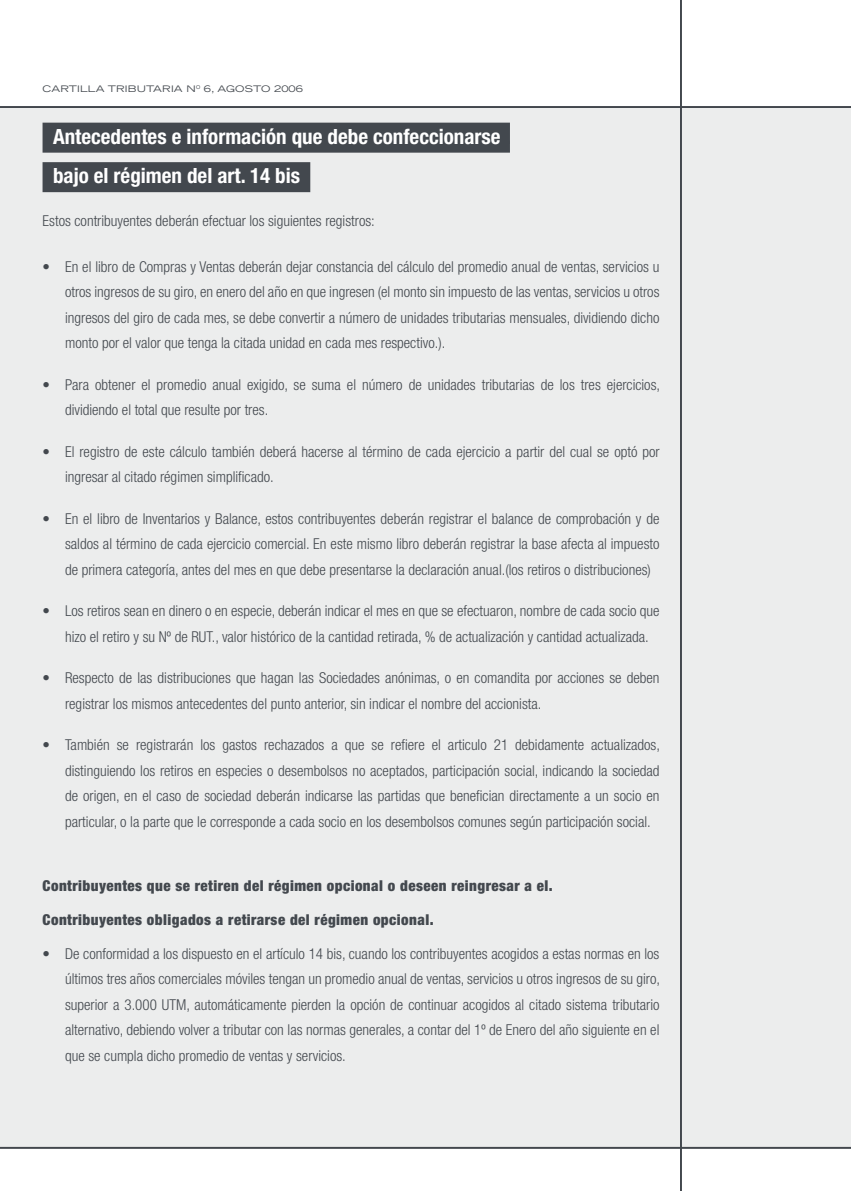
<style>
.page{position:relative;width:851px;height:1191px;background:#fff}
.page>*{position:absolute;margin:0;border:0;box-sizing:border-box;transform-origin:0 0}
._03_Subt__1__barra{font:700 condensed 21px "Helvetica Neue";color:#fff}
._01__Texto_tabulado{font:300 condensed 15px/25.5px "Helvetica Neue";color:#43484e;text-align:justify}
._04_Sub_2__black{font:900 condensed 15px "Helvetica Neue";letter-spacing:.03em;color:#43484e}
._01__Texto{font:300 condensed 15px "Helvetica Neue";color:#43484e}
.t1{font:expanded 9px "Trade Gothic LH";letter-spacing:.01em;color:#43484e;scale:1.1 1}
.s1{color:#43484e}
</style>
<div class="page">
<div style="left:0;top:107px;width:850px;height:1041px;background:#eceded"></div>
<hr style="left:680px;top:0;width:1px;height:1191px;background:#43484e">
<hr style="left:0;top:106px;width:850px;height:2px;background:#43484e">
<hr style="left:0;top:1147px;width:850px;height:1px;background:#43484e">
<hr style="left:850px;top:107px;width:1px;height:1041px;background:#eceded">
<div style="left:43px;top:123px;width:467px;height:30px;background:#43484e"></div>
<div style="left:43px;top:162px;width:267px;height:30px;background:#43484e"></div>
<p class="t1" style="left:43px;top:82px;width:238px">CARTILLA TRIBUTARIA N<sup>0</sup> 6, AGOSTO 2006</p>
<p class="_03_Subt__1__barra" style="left:53px;top:124px;width:459px">Antecedentes e información que debe confeccionarse<span class="s1">..</span></p>
<p class="_03_Subt__1__barra" style="left:53px;top:163px;width:259px">bajo el régimen del art. 14 bis<span class="s1">..</span></p>
<p class="_01__Texto" style="left:43px;top:212px;width:334px">Estos contribuyentes deberán efectuar los siguientes registros:</p>
<p class="_01__Texto_tabulado" style="left:65px;top:253px;width:596px;text-indent:-22px">• En el libro de Compras y Ventas deberán dejar constancia del cálculo del promedio anual de ventas, servicios u otros ingresos de su giro, en enero del año en que ingresen (el monto sin impuesto de las ventas, servicios u otros ingresos del giro de cada mes, se debe convertir a número de unidades tributarias mensuales, dividiendo dicho monto por el valor que tenga la citada unidad en cada mes respectivo.).</p>
<p class="_01__Texto_tabulado" style="left:65px;top:371px;width:596px;text-indent:-22px">• Para obtener el promedio anual exigido, se suma el número de unidades tributarias de los tres ejercicios, dividiendo el total que resulte por tres.</p>
<p class="_01__Texto_tabulado" style="left:65px;top:438px;width:596px;text-indent:-22px">• El registro de este cálculo también deberá hacerse al término de cada ejercicio a partir del cual se optó por ingresar al citado régimen simplificado.</p>
<p class="_01__Texto_tabulado" style="left:65px;top:505px;width:596px;text-indent:-22px">• En el libro de Inventarios y Balance, estos contribuyentes deberán registrar el balance de comprobación y de saldos al término de cada ejercicio comercial. En este mismo libro deberán registrar la base afecta al impuesto de primera categoría, antes del mes en que debe presentarse la declaración anual.(los retiros o distribuciones)</p>
<p class="_01__Texto_tabulado" style="left:65px;top:598px;width:596px;text-indent:-22px">• Los retiros sean en dinero o en especie, deberán indicar el mes en que se efectuaron, nombre de cada socio que hizo el retiro y su Nº de RUT., valor histórico de la cantidad retirada, % de actualización y cantidad actualizada.</p>
<p class="_01__Texto_tabulado" style="left:65px;top:665px;width:596px;text-indent:-22px">• Respecto de las distribuciones que hagan las Sociedades anónimas, o en comandita por acciones se deben registrar los mismos antecedentes del punto anterior, sin indicar el nombre del accionista.</p>
<p class="_01__Texto_tabulado" style="left:65px;top:732px;width:596px;text-indent:-22px">• También se registrarán los gastos rechazados a que se refiere el articulo 21 debidamente actualizados, distinguiendo los retiros en especies o desembolsos no aceptados, participación social, indicando la sociedad de origen, en el caso de sociedad deberán indicarse las partidas que benefician directamente a un socio en particular, o la parte que le corresponde a cada socio en los desembolsos comunes según participación social.</p>
<p class="_04_Sub_2__black" style="left:43px;top:876px;width:511px">Contribuyentes que se retiren del régimen opcional o deseen reingresar a el.</p>
<p class="_04_Sub_2__black" style="left:43px;top:910px;width:392px">Contribuyentes obligados a retirarse del régimen opcional.</p>
<p class="_01__Texto_tabulado" style="left:65px;top:940px;width:596px;text-indent:-22px">• De conformidad a los dispuesto en el artículo 14 bis, cuando los contribuyentes acogidos a estas normas en los últimos tres años comerciales móviles tengan un promedio anual de ventas, servicios u otros ingresos de su giro, superior a 3.000 UTM, automáticamente pierden la opción de continuar acogidos al citado sistema tributario alternativo, debiendo volver a tributar con las normas generales, a contar del 1º de Enero del año siguiente en el que se cumpla dicho promedio de ventas y servicios.</p>
</div>
